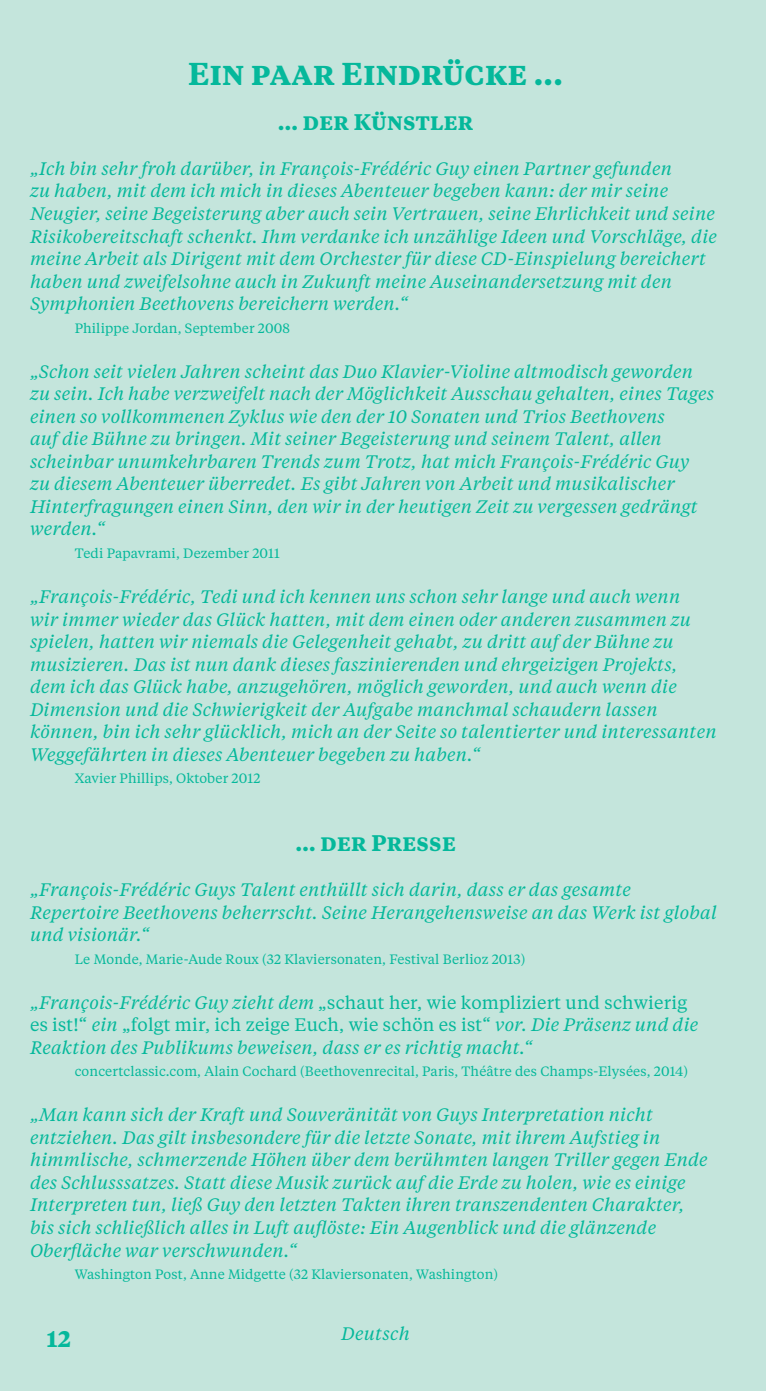
<style>
.page{position:relative;width:766px;height:1391px;background:#fff}
.page>*{position:absolute;margin:0;border:0;box-sizing:border-box;transform-origin:0 0}
.TITRE{font:600 31.5px "Tiempos Text";letter-spacing:.01em;color:#05b89b}
.TITRE-2{font:600 22.5px "Tiempos Text";letter-spacing:.01em;color:#05b89b}
.TITRE__Centered{font:700 22.5px "Tiempos Text";color:#05b89b}
.texte_courant{font:italic 18px/22.5px "Tiempos Text";letter-spacing:.01em;color:#05b89b}
.production{font:13.5px "Tiempos Text";letter-spacing:.01em;color:#05b89b}
.s1{font-style:normal}
</style>
<div class="page">
<div style="left:0;top:0;width:765px;height:1390px;background:#c4e5dc"></div>
<p class="TITRE" style="left:188px;top:52px;width:376px">Ein paar Eindrücke ...</p>
<p class="TITRE-2" style="left:278px;top:106px;width:197px">… der Künstler</p>
<p class="texte_courant" style="left:30px;top:156px;width:688px">„Ich bin sehr froh darüber, in François-Frédéric Guy einen Partner gefunden<br>zu haben, mit dem ich mich in dieses Abenteuer begeben kann: der mir seine Neugier, seine Begeisterung aber auch sein Vertrauen, seine Ehrlichkeit und seine Risikobereitschaft schenkt. Ihm verdanke ich unzählige Ideen und Vorschläge, die meine Arbeit als Dirigent mit dem Orchester für diese CD-Einspielung bereichert haben und zweifelsohne auch in Zukunft meine Auseinandersetzung mit den Symphonien Beethovens bereichern werden.“</p>
<p class="production" style="left:75px;top:319px;width:217px">Philippe Jordan, September 2008</p>
<p class="texte_courant" style="left:30px;top:359px;width:685px">„Schon seit vielen Jahren scheint das Duo Klavier-Violine altmodisch geworden zu sein. Ich habe verzweifelt nach der Möglichkeit Ausschau gehalten, eines Tages einen so vollkommenen Zyklus wie den der 10 Sonaten und Trios Beethovens<br>auf die Bühne zu bringen. Mit seiner Begeisterung und seinem Talent, allen scheinbar unumkehrbaren Trends zum Trotz, hat mich François-Frédéric Guy<br>zu diesem Abenteuer überredet. Es gibt Jahren von Arbeit und musikalischer Hinterfragungen einen Sinn, den wir in der heutigen Zeit zu vergessen gedrängt werden.“</p>
<p class="production" style="left:75px;top:544px;width:207px">Tedi Papavrami, Dezember 2011</p>
<p class="texte_courant" style="left:30px;top:584px;width:688px">„François-Frédéric, Tedi und ich kennen uns schon sehr lange und auch wenn<br>wir immer wieder das Glück hatten, mit dem einen oder anderen zusammen zu spielen, hatten wir niemals die Gelegenheit gehabt, zu dritt auf der Bühne zu musizieren. Das ist nun dank dieses faszinierenden und ehrgeizigen Projekts, dem ich das Glück habe, anzugehören, möglich geworden, und auch wenn die Dimension und die Schwierigkeit der Aufgabe manchmal schaudern lassen können, bin ich sehr glücklich, mich an der Seite so talentierter und interessanten Weggefährten in dieses Abenteuer begeben zu haben.“</p>
<p class="production" style="left:75px;top:769px;width:187px">Xavier Phillips, Oktober 2012</p>
<p class="TITRE-2" style="left:295px;top:827px;width:162px">… der Presse</p>
<p class="texte_courant" style="left:30px;top:877px;width:688px">„François-Frédéric Guys Talent enthüllt sich darin, dass er das gesamte<br>Repertoire Beethovens beherrscht. Seine Herangehensweise an das Werk ist global und visionär.“</p>
<p class="production" style="left:75px;top:949px;width:452px">Le Monde, Marie-Aude Roux (32 Klaviersonaten, Festival Berlioz 2013)</p>
<p class="texte_courant" style="left:30px;top:990px;width:669px">„François-Frédéric Guy zieht dem <span class="s1">„schaut her, wie kompliziert und schwierig es ist!“</span> ein <span class="s1">„folgt mir, ich zeige Euch, wie schön es ist“</span> vor. Die Präsenz und die<br>Reaktion des Publikums beweisen, dass er es richtig macht.“</p>
<p class="production" style="left:75px;top:1062px;width:614px">concertclassic.com, Alain Cochard (Beethovenrecital, Paris, Théâtre des Champs-Elysées, 2014)</p>
<p class="texte_courant" style="left:30px;top:1102px;width:679px">„Man kann sich der Kraft und Souveränität von Guys Interpretation nicht entziehen. Das gilt insbesondere für die letzte Sonate, mit ihrem Aufstieg in himmlische, schmerzende Höhen über dem berühmten langen Triller gegen Ende des Schlusssatzes. Statt diese Musik zurück auf die Erde zu holen, wie es einige Interpreten tun, ließ Guy den letzten Takten ihren transzendenten Charakter, bis sich schließlich alles in Luft auflöste: Ein Augenblick und die glänzende Oberfläche war verschwunden.“</p>
<p class="production" style="left:75px;top:1265px;width:425px">Washington Post, Anne Midgette (32 Klaviersonaten, Washington)</p>
<p class="TITRE__Centered" style="left:46px;top:1322px;width:26px">12</p>
<p class="texte_courant" style="left:341px;top:1321px;width:70px">Deutsch</p>
</div>
